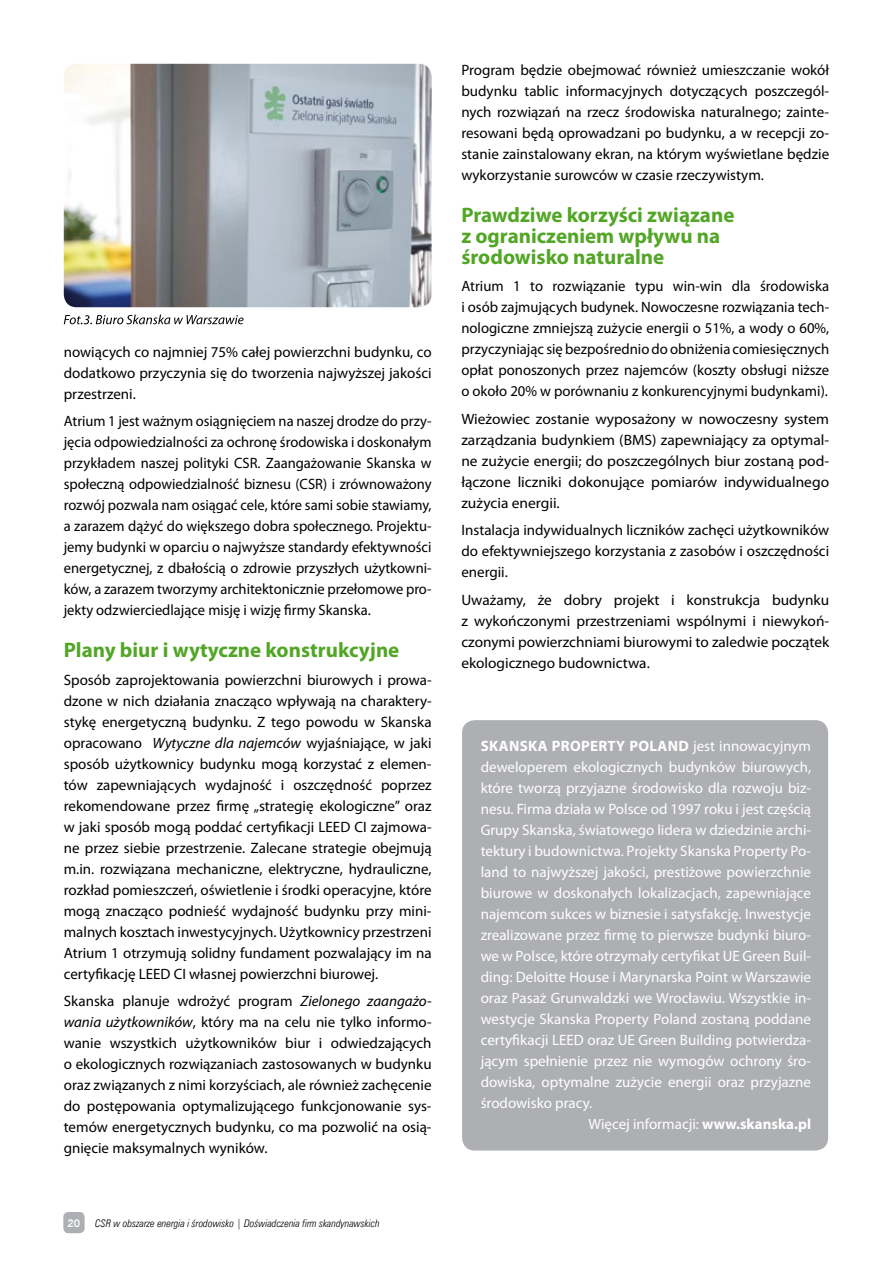
<style>
.page{position:relative;width:893px;height:1263px;background:#fff}
.page>*{position:absolute;margin:0;border:0;box-sizing:border-box;transform-origin:0 0}
.t1{font:700 21px/21px "Myriad Pro";color:#52a625}
.t2{font:15px/21px "Myriad Pro";color:#000;text-align:justify}
.t3{font:15px "Myriad Pro";color:#fff}
.t4{font:700 15px "Myriad Pro";color:#fff}
.t5{font:10.5px "Zurich Lt Cn EU Italic";color:#000}
.t6{font:10.5px "News Goth EU Bold";color:#fff}
.s1{font-style:italic}
.s2{font-weight:700}
</style>
<div class="page">
<div style="left:63px;top:1212px;width:22px;height:21px;background:#aeafb2;border-radius:5px"></div>
<div style="left:462px;top:720px;width:366px;height:430px;background:#aeafb2;border-radius:13px"></div>
<img style="left:64px;top:64px;width:368px;height:243px">
<svg style="left:64px;top:315px;width:180px;height:9px"></svg>
<p class="t2" style="left:64px;top:341px;width:369px">nowiących co najmniej 75% całej powierzchni budynku, co dodatkowo przyczynia się do tworzenia najwyższej jakości przestrzeni.</p>
<p class="t2" style="left:64px;top:410px;width:369px">Atrium 1 jest ważnym osiągnięciem na naszej drodze do przy&shy;jęcia odpowiedzialności za ochronę środowiska i doskonałym przykładem naszej polityki CSR. Zaangażowanie Skanska w społeczną odpowiedzialność biznesu (CSR) i zrównoważony rozwój pozwala nam osiągać cele, które sami sobie stawiamy, a zarazem dążyć do większego dobra społecznego. Projektu&shy;jemy budynki w oparciu o najwyższe standardy efektywności energetycznej, z dbałością o zdrowie przyszłych użytkowni&shy;ków, a zarazem tworzymy architektonicznie przełomowe pro&shy;jekty odzwierciedlające misję i wizję firmy Skanska.</p>
<h1 class="t1" style="left:64px;top:639px;width:337px">Plany biur i wytyczne konstrukcyjne</h1>
<p class="t2" style="left:64px;top:669px;width:369px">Sposób zaprojektowania powierzchni biurowych i prowa&shy;dzone w nich działania znacząco wpływają na charaktery&shy;stykę energetyczną budynku. Z tego powodu w Skanska opracowano <span class="s1">Wytyczne dla najemców</span> wyjaśniające, w jaki sposób użytkownicy budynku mogą korzystać z elemen&shy;tów zapewniających wydajność i oszczędność poprzez rekomendowane przez firmę „strategię ekologiczne” oraz w jaki sposób mogą poddać certyfikacji LEED CI zajmowa&shy;ne przez siebie przestrzenie. Zalecane strategie obejmują m.in. rozwiązana mechaniczne, elektryczne, hydrauliczne, rozkład pomieszczeń, oświetlenie i środki operacyjne, które mogą znacząco podnieść wydajność budynku przy mini&shy;malnych kosztach inwestycyjnych. Użytkownicy przestrzeni Atrium 1 otrzymują solidny fundament pozwalający im na certyfikację LEED CI własnej powierzchni biurowej.</p>
<p class="t2" style="left:64px;top:990px;width:369px">Skanska planuje wdrożyć program <span class="s1">Zielonego zaangażo&shy;wania użytkowników</span>, który ma na celu nie tylko informo&shy;wanie wszystkich użytkowników biur i odwiedzających o ekologicznych rozwiązaniach zastosowanych w budynku oraz związanych z nimi korzyściach, ale również zachęcenie do postępowania optymalizującego funkcjonowanie sys&shy;temów energetycznych budynku, co ma pozwolić na osią&shy;gnięcie maksymalnych wyników.</p>
<p class="t6" style="left:68px;top:1216px;width:14px">20</p>
<p class="t5" style="left:95px;top:1217px;width:286px">CSR w obszarze energia i środowisko | Doświadczenia firm skandynawskich</p>
<p class="t2" style="left:461px;top:59px;width:369px">Program będzie obejmować również umieszczanie wokół budynku tablic informacyjnych dotyczących poszczegól&shy;nych rozwiązań na rzecz środowiska naturalnego; zainte&shy;resowani będą oprowadzani po budynku, a w recepcji zo&shy;stanie zainstalowany ekran, na którym wyświetlane będzie wykorzystanie surowców w czasie rzeczywistym.</p>
<h1 class="t1" style="left:461px;top:204px;width:275px">Prawdziwe korzyści związane z ograniczeniem wpływu na środowisko naturalne</h1>
<p class="t2" style="left:461px;top:276px;width:369px">Atrium 1 to rozwiązanie typu win-win dla środowiska i osób zajmujących budynek. Nowoczesne rozwiązania tech&shy;nologiczne zmniejszą zużycie energii o 51%, a wody o 60%, przyczyniając się bezpośrednio do obniżenia comiesięcznych opłat ponoszonych przez najemców (koszty obsługi niższe o około 20% w porównaniu z konkurencyjnymi budynkami).</p>
<p class="t2" style="left:461px;top:408px;width:369px">Wieżowiec zostanie wyposażony w nowoczesny system zarządzania budynkiem (BMS) zapewniający za optymal&shy;ne zużycie energii; do poszczególnych biur zostaną pod&shy;łączone liczniki dokonujące pomiarów indywidualnego zużycia energii.</p>
<p class="t2" style="left:461px;top:519px;width:369px">Instalacja indywidualnych liczników zachęci użytkowników do efektywniejszego korzystania z zasobów i oszczędności energii.</p>
<p class="t2" style="left:461px;top:589px;width:369px">Uważamy, że dobry projekt i konstrukcja budynku z wykończonymi przestrzeniami wspólnymi i niewykoń&shy;czonymi powierzchniami biurowymi to zaledwie początek ekologicznego budownictwa.</p>
<p class="t4" style="left:481px;top:736px;width:19px">Skanska</p>
<p class="t4" style="left:552px;top:736px;width:20px">Proper</p>
<p class="t3" style="left:608px;top:737px;width:205px"><span class="s2">ty PolAND</span> jest innowacyjnym</p>
<p class="t3" style="left:481px;top:758px;width:332px">deweloperem ekologicznych budynków biurowych,</p>
<p class="t3" style="left:481px;top:779px;width:332px">które tworzą przyjazne środowisko dla rozwoju biz-</p>
<p class="t3" style="left:481px;top:800px;width:332px">nesu. Firma działa w Polsce od 1997 roku i jest częścią</p>
<p class="t3" style="left:481px;top:821px;width:332px">Grupy Skanska, światowego lidera w dziedzinie archi-</p>
<p class="t3" style="left:481px;top:842px;width:332px">tektury i budownictwa. Projekty Skanska Property Po-</p>
<p class="t3" style="left:481px;top:863px;width:332px">land to najwyższej jakości, prestiżowe powierzchnie</p>
<p class="t3" style="left:481px;top:884px;width:332px">biurowe w doskonałych lokalizacjach, zapewniające</p>
<p class="t3" style="left:481px;top:905px;width:332px">najemcom sukces w biznesie i satysfakcję. Inwestycje</p>
<p class="t3" style="left:481px;top:926px;width:332px">zrealizowane przez firmę to pierwsze budynki biuro-</p>
<p class="t3" style="left:481px;top:947px;width:332px">we w Polsce, które otrzymały certyfikat UE Green Buil-</p>
<p class="t3" style="left:481px;top:968px;width:332px">ding: Deloitte House i Marynarska Point w Warszawie</p>
<p class="t3" style="left:481px;top:989px;width:332px">oraz Pasaż Grunwaldzki we Wrocławiu. Wszystkie in-</p>
<p class="t3" style="left:481px;top:1010px;width:332px">westycje Skanska Property Poland zostaną poddane</p>
<p class="t3" style="left:481px;top:1031px;width:332px">certyfikacji LEED oraz UE Green Building potwierdza-</p>
<p class="t3" style="left:481px;top:1052px;width:332px">jącym spełnienie przez nie wymogów ochrony śro-</p>
<p class="t3" style="left:481px;top:1073px;width:332px">dowiska, optymalne zużycie energii oraz przyjazne</p>
<p class="t3" style="left:481px;top:1094px;width:113px">środowisko pracy.</p>
<p class="t3" style="left:589px;top:1115px;width:224px">Więcej informacji: <span class="s2">www.skanska.pl</span></p>
</div>
